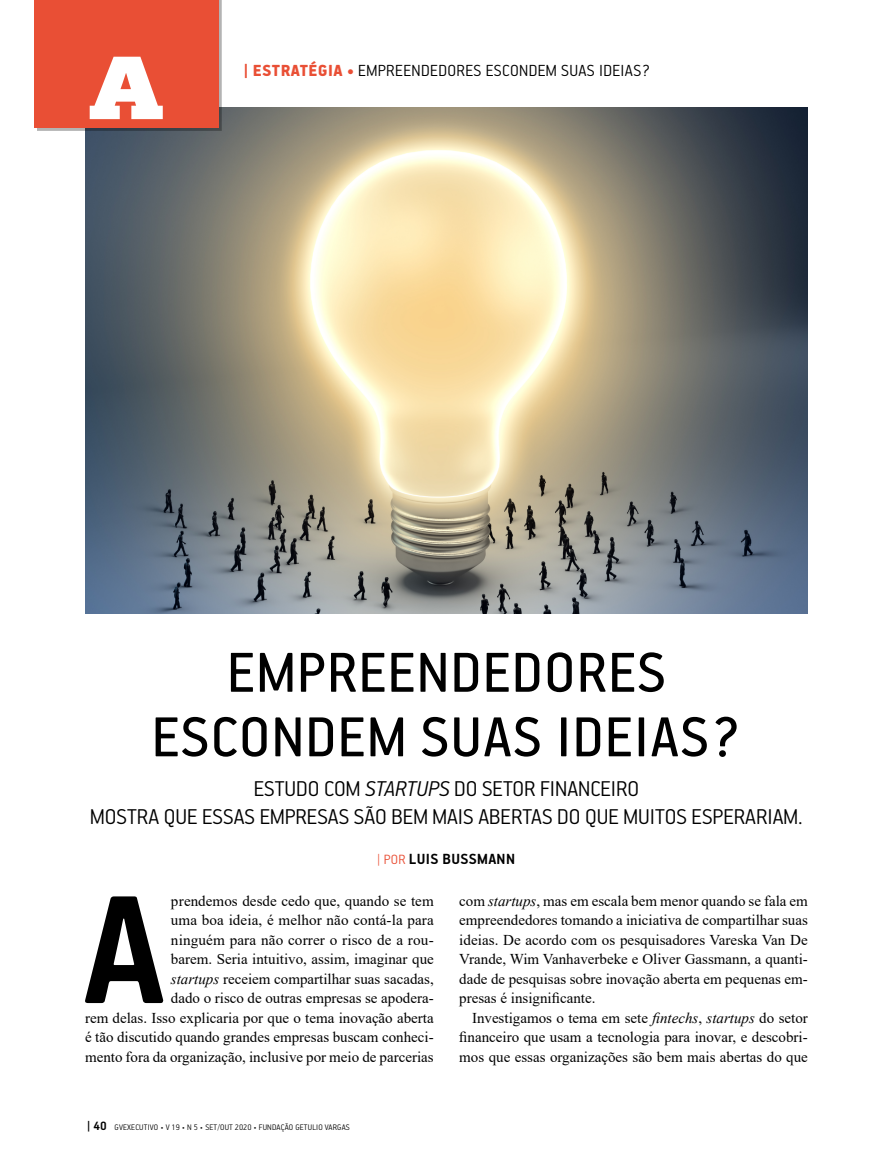
<style>
.page{position:relative;width:893px;height:1172px;background:#fff}
.page>*{position:absolute;margin:0;border:0;box-sizing:border-box;transform-origin:0 0}
.t1{font:700 172.8px "PF Handbook Pro";color:#000}
.t2{font:900 90px "PF Agora Slab Pro";color:#fff}
.t3{font:63px/64.5px "PF Handbook Pro";letter-spacing:.02em;color:#000;text-align:center}
.t4{font:300 24px/28.8px "PF Handbook Pro";color:#000;text-align:center}
.t5{font:300 18px "PF Handbook Pro";letter-spacing:.02em;color:#000}
.t6{font:700 16.5px "PF Handbook Pro";letter-spacing:.02em;color:#000}
.t7{font:15px/19.5px "Times New Roman";color:#000;text-align:justify}
.t8{font:300 9px "PF Handbook Pro";letter-spacing:.02em;color:#000}
.s1{font-weight:900;color:#e94f35}
.s2{font-style:italic}
.s3{font-weight:300;font-size:15px;color:#e94f35}
.s4{font-weight:700;font-size:13.5px}
</style>
<div class="page">
<img style="left:85px;top:107px;width:723px;height:506px">
<div style="left:37px;top:0;width:185px;height:131px;background:#000;opacity:.3"></div>
<div style="left:34px;top:0;width:184px;height:128px;background:#e94f35"></div>
<h2 class="t2" style="left:88px;top:26px;width:78px">A</h2>
<p class="t5" style="left:244px;top:59px;width:408px"><span class="s1">| ESTRATÉGIA •</span> EMPREENDEDORES ESCONDEM SUAS IDEIAS?</p>
<h3 class="t3" style="left:152px;top:638px;width:591px">EMPREENDEDORES<br>ESCONDEM SUAS IDEIAS?</h3>
<h3 class="t4" style="left:90px;top:772px;width:714px">ESTUDO COM <span class="s2">STARTUPS</span> DO SETOR FINANCEIRO<br>MOSTRA QUE ESSAS EMPRESAS SÃO BEM MAIS ABERTAS DO QUE MUITOS ESPERARIAM.</h3>
<p class="t6" style="left:377px;top:849px;width:139px"><span class="s3">| POR</span> LUIS BUSSMANN</p>
<h1 class="t1" style="left:82px;top:845px;width:85px">A</h1>
<p class="t7" style="left:85px;top:890px;width:350px;text-align:right">prendemos desde cedo que, quando se tem<br>uma boa ideia, é melhor não contá-la para<br>ninguém para não correr o risco de a rou-<br>barem. Seria intuitivo, assim, imaginar que<br><span class="s2">startups</span> receiem compartilhar suas sacadas,<br>dado o risco de outras empresas se apodera-<br>rem delas. Isso explicaria por que o tema inovação aberta é tão discutido quando grandes empresas buscam conheci&shy;mento fora da organização, inclusive por meio de parcerias</p>
<p class="t7" style="left:459px;top:890px;width:350px">com <span class="s2">startups</span>, mas em escala bem menor quando se fala em empreendedores tomando a iniciativa de compartilhar suas ideias. De acordo com os pesquisadores Vareska Van De Vrande, Wim Vanhaverbeke e Oliver Gassmann, a quanti&shy;dade de pesquisas sobre inovação aberta em pequenas em&shy;presas é insignificante.</p>
<p class="t7" style="left:459px;top:1007px;width:350px;text-indent:13px">Investigamos o tema em sete <span class="s2">fintechs</span>, <span class="s2">startups</span> do setor financeiro que usam a tecnologia para inovar, e descobri&shy;mos que essas organizações são bem mais abertas do que</p>
<p class="t8" style="left:87px;top:1121px;width:264px"><span class="s4">| 40</span> GVEXECUTIVO • V 19 • N 5 • SET/OUT 2020 • FUNDAÇÃO GETULIO VARGAS</p>
</div>
